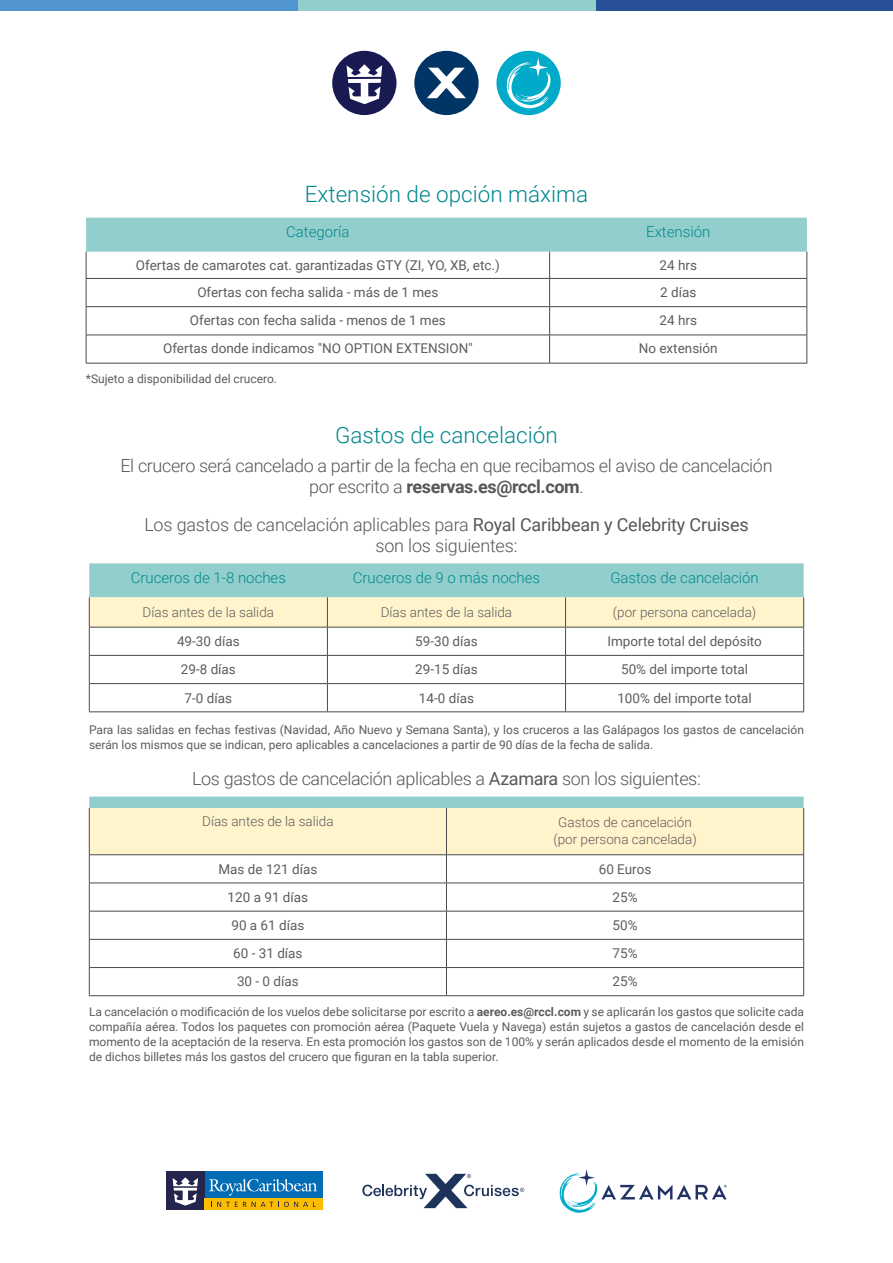
<style>
.page{position:relative;width:893px;height:1263px;background:#fff}
.page>*{position:absolute;margin:0;border:0;box-sizing:border-box;transform-origin:0 0}
.t1{font:300 22.5px "Roboto";color:#00888e}
.t2{font:300 18px/21px "Roboto";letter-spacing:-.02em;color:#575756;text-align:center}
.t3{font:300 15px "Roboto";color:#01888e}
.t4{font:13.5px "Roboto";color:#5e5c5d}
.t5{font:300 13.5px/16.5px "Roboto";color:#5e5c5d;text-align:center}
.t6{font:12px/15px "Roboto";color:#5e5c5d;text-align:justify}
.s1{font-weight:700}
.s2{font-weight:400}
</style>
<div class="page">
<svg style="left:332px;top:51px;width:64px;height:64px"></svg>
<svg style="left:414px;top:51px;width:65px;height:64px"></svg>
<svg style="left:496px;top:51px;width:65px;height:64px"></svg>
<div style="left:166px;top:1172px;width:156px;height:38px;background:#026cb4"></div>
<div style="left:166px;top:1172px;width:38px;height:38px;background:#24244d"></div>
<div style="left:204px;top:1198px;width:118px;height:12px;background:#fbbd01"></div>
<svg style="left:211px;top:1202px;width:105px;height:5px"></svg>
<svg style="left:173px;top:1177px;width:25px;height:28px"></svg>
<svg style="left:209px;top:1179px;width:108px;height:17px"></svg>
<svg style="left:362px;top:1174px;width:162px;height:34px"></svg>
<svg style="left:559px;top:1169px;width:168px;height:44px"></svg>
<div style="left:0;top:0;width:298px;height:10px;background:#5094d0"></div>
<div style="left:596px;top:0;width:297px;height:10px;background:#295197"></div>
<div style="left:298px;top:0;width:298px;height:10px;background:#92cfcc"></div>
<svg style="left:89px;top:563px;width:715px;height:148px"></svg>
<hr style="left:89px;top:711px;width:238px;height:1px;background:#4a4a49">
<hr style="left:327px;top:711px;width:239px;height:1px;background:#4a4a49">
<hr style="left:566px;top:711px;width:238px;height:1px;background:#4a4a49">
<svg style="left:89px;top:796px;width:715px;height:199px"></svg>
<hr style="left:89px;top:967px;width:357px;height:1px;background:#4a4a49">
<hr style="left:446px;top:967px;width:358px;height:1px;background:#4a4a49">
<hr style="left:89px;top:995px;width:357px;height:1px;background:#4a4a49">
<hr style="left:446px;top:995px;width:358px;height:1px;background:#4a4a49">
<svg style="left:86px;top:218px;width:722px;height:145px"></svg>
<hr style="left:86px;top:363px;width:464px;height:1px;background:#4a4a49">
<hr style="left:550px;top:363px;width:257px;height:1px;background:#4a4a49">
<h1 class="t1" style="left:305px;top:178px;width:285px">Extensión de opción máxima</h1>
<p class="t3" style="left:286px;top:221px;width:65px">Categoría</p>
<p class="t3" style="left:646px;top:221px;width:66px">Extensión</p>
<p class="t4" style="left:136px;top:255px;width:365px">Ofertas de camarotes cat. garantizadas GTY (ZI, YO, XB, etc.)</p>
<p class="t4" style="left:659px;top:255px;width:39px">24 hrs</p>
<p class="t4" style="left:197px;top:282px;width:243px">Ofertas con fecha salida - más de 1 mes</p>
<p class="t4" style="left:660px;top:282px;width:38px">2 días</p>
<p class="t4" style="left:190px;top:310px;width:258px">Ofertas con fecha salida - menos de 1 mes</p>
<p class="t4" style="left:659px;top:310px;width:39px">24 hrs</p>
<p class="t4" style="left:163px;top:339px;width:311px">Ofertas donde indicamos "NO OPTION EXTENSION"</p>
<p class="t4" style="left:639px;top:339px;width:80px">No extensión</p>
<p class="t6" style="left:86px;top:371px;width:193px">*Sujeto a disponibilidad del crucero.</p>
<h1 class="t1" style="left:335px;top:420px;width:224px">Gastos de cancelación</h1>
<h2 class="t2" style="left:120px;top:455px;width:654px">El crucero será cancelado a partir de la fecha en que recibamos el aviso de cancelación por escrito a <span class="s1">reservas.es@rccl.com</span>.</h2>
<h2 class="t2" style="left:144px;top:514px;width:606px">Los gastos de cancelación aplicables para <span class="s2">Royal Caribbean y Celebrity Cruises </span>son los siguientes:</h2>
<p class="t3" style="left:131px;top:567px;width:157px">Cruceros de 1-8 noches</p>
<p class="t3" style="left:353px;top:567px;width:189px">Cruceros de 9 o más noches</p>
<p class="t3" style="left:610px;top:567px;width:150px">Gastos de cancelación</p>
<p class="t5" style="left:143px;top:603px;width:133px">Días antes de la salida</p>
<p class="t5" style="left:381px;top:603px;width:133px">Días antes de la salida</p>
<p class="t5" style="left:613px;top:603px;width:145px">(por persona cancelada)</p>
<p class="t4" style="left:177px;top:632px;width:64px">49-30 días</p>
<p class="t4" style="left:415px;top:632px;width:64px">59-30 días</p>
<p class="t4" style="left:607px;top:632px;width:156px">Importe total del depósito</p>
<p class="t4" style="left:181px;top:660px;width:57px">29-8 días</p>
<p class="t4" style="left:415px;top:660px;width:64px">29-15 días</p>
<p class="t4" style="left:621px;top:660px;width:128px">50% del importe total</p>
<p class="t4" style="left:185px;top:688px;width:49px">7-0 días</p>
<p class="t4" style="left:419px;top:688px;width:57px">14-0 días</p>
<p class="t4" style="left:617px;top:688px;width:136px">100% del importe total</p>
<p class="t6" style="left:89px;top:722px;width:716px">Para las salidas en fechas festivas (Navidad, Año Nuevo y Semana Santa), y los cruceros a las Galápagos los gastos de cancelación serán los mismos que se indican, pero aplicables a cancelaciones a partir de 90 días de la fecha de salida.</p>
<h2 class="t2" style="left:192px;top:767px;width:510px">Los gastos de cancelación aplicables a <span class="s2">Azamara</span> son los siguientes:</h2>
<p class="t5" style="left:202px;top:812px;width:133px">Días antes de la salida</p>
<p class="t5" style="left:553px;top:814px;width:145px">Gastos de cancelación (por persona cancelada)</p>
<p class="t4" style="left:218px;top:859px;width:100px">Mas de 121 días</p>
<p class="t4" style="left:599px;top:859px;width:54px">60 Euros</p>
<p class="t4" style="left:228px;top:887px;width:82px">120 a 91 días</p>
<p class="t4" style="left:613px;top:887px;width:27px">25%</p>
<p class="t4" style="left:231px;top:916px;width:74px">90 a 61 días</p>
<p class="t4" style="left:613px;top:916px;width:27px">50%</p>
<p class="t4" style="left:233px;top:944px;width:71px">60 - 31 días</p>
<p class="t4" style="left:613px;top:944px;width:27px">75%</p>
<p class="t4" style="left:237px;top:972px;width:63px">30 - 0 días</p>
<p class="t4" style="left:613px;top:972px;width:27px">25%</p>
<p class="t6" style="left:89px;top:1004px;width:716px">La cancelación o modificación de los vuelos debe solicitarse por escrito a <span class="s1">aereo.es@rccl.com</span> y se aplicarán los gastos que solicite cada compañía aérea. Todos los paquetes con promoción aérea (Paquete Vuela y Navega) están sujetos a gastos de cancelación desde el momento de la aceptación de la reserva. En esta promoción los gastos son de 100% y serán aplicados desde el momento de la emisión de dichos billetes más los gastos del crucero que figuran en la tabla superior.</p>
</div>
